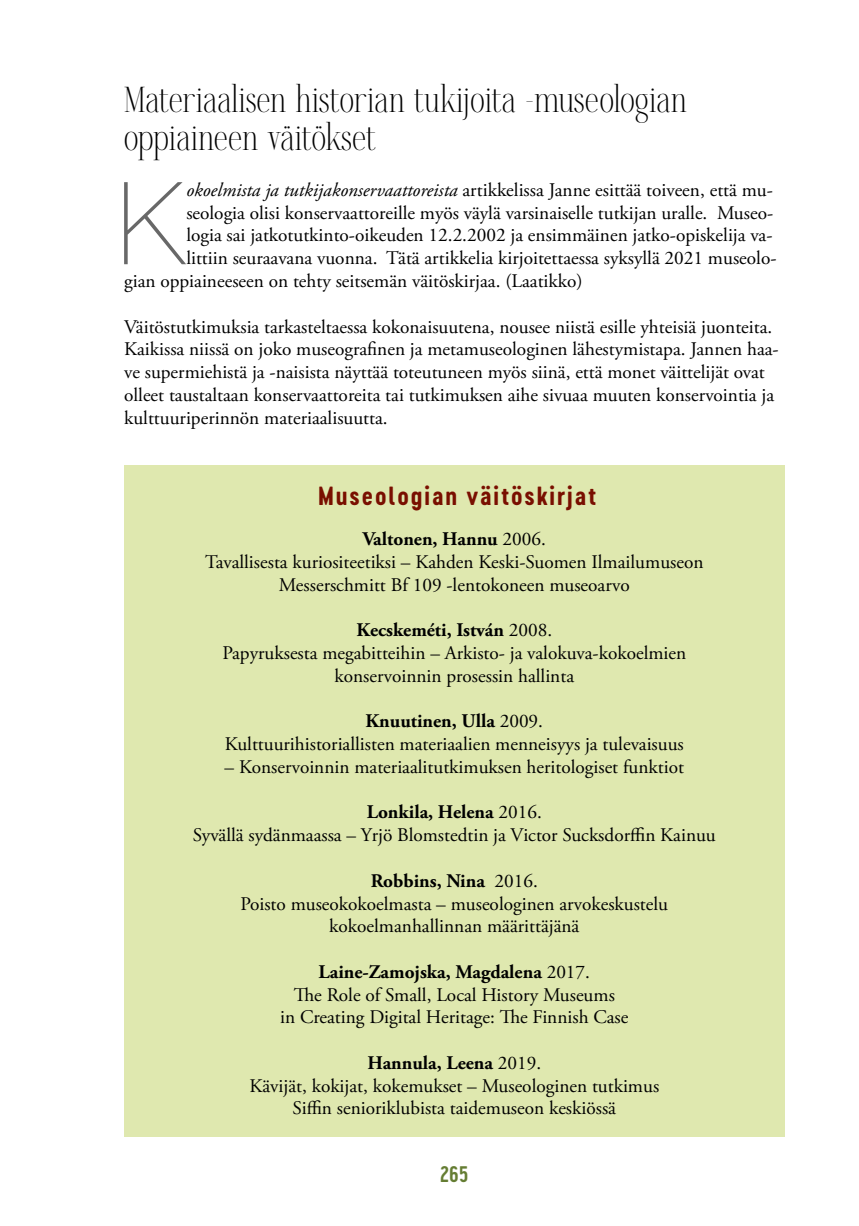
<style>
.page{position:relative;width:859px;height:1226px;background:#fff}
.page>*{position:absolute;margin:0;border:0;box-sizing:border-box;transform-origin:0 0}
.t1{font:114.62px "N Haas Grotesk DS Std 25 Th";color:#686868}
.t2{font:28px/38.5px "Fifty Fifty";letter-spacing:.02em;color:#000}
.t3{font:24.5px "Cervo Neue Bold Neue";letter-spacing:.08em;color:#790f00}
.t4{font:21px "Cervo Neue Semi Bold Neue";color:#657d33}
.t5{font:19.25px/22.8px "Adobe Garamond Pro";color:#000;text-align:center}
.s1{font-style:italic}
.s2{font-weight:700}
</style>
<div class="page">
<div style="left:124px;top:465px;width:660px;height:671px;background:#dfe8af"></div>
<h2 class="t2" style="left:124px;top:81px;width:564px">Materiaalisen historian tukijoita -museologian oppiaineen väitökset</h2>
<h1 class="t1" style="left:117px;top:160px;width:71px">K</h1>
<p class="t5" style="left:186px;top:179px;width:588px"><span class="s1">okoelmista ja tutkijakonservaattoreista</span> artikkelissa Janne esittää toiveen, että mu-</p>
<p class="t5" style="left:186px;top:202px;width:588px">seologia olisi konservaattoreille myös väylä varsinaiselle tutkijan uralle. Museo-</p>
<p class="t5" style="left:186px;top:225px;width:587px">logia sai jatkotutkinto-oikeuden 12.2.2002 ja ensimmäinen jatko-opiskelija va-</p>
<p class="t5" style="left:186px;top:247px;width:591px">littiin seuraavana vuonna. Tätä artikkelia kirjoitettaessa syksyllä 2021 museolo-</p>
<p class="t5" style="left:124px;top:270px;width:460px">gian oppiaineeseen on tehty seitsemän väitöskirjaa. (Laatikko)</p>
<p class="t5" style="left:124px;top:316px;width:656px;text-align:left">Väitöstutkimuksia tarkasteltaessa kokonaisuutena, nousee niistä esille yhteisiä juonteita.<br>Kaikissa niissä on joko museografinen ja metamuseologinen lähestymistapa. Jannen haa&shy;ve supermiehistä ja -naisista näyttää toteutuneen myös siinä, että monet väittelijät ovat olleet taustaltaan konservaattoreita tai tutkimuksen aihe sivuaa muuten konservointia ja kulttuuriperinnön materiaalisuutta.</p>
<p class="t3" style="left:318px;top:479px;width:279px">Museologian väitöskirjat</p>
<p class="t5" style="left:205px;top:528px;width:499px"><span class="s2">Valtonen, Hannu</span> 2006.<br>Tavallisesta kuriositeetiksi – Kahden Keski-Suomen Ilmailumuseon<br>Messerschmitt Bf 109 -lentokoneen museoarvo</p>
<p class="t5" style="left:222px;top:619px;width:465px"><span class="s2">Kecskeméti, István</span> 2008.<br>Papyruksesta megabitteihin – Arkisto- ja valokuva-kokoelmien konservoinnin prosessin hallinta</p>
<p class="t5" style="left:225px;top:710px;width:460px"><span class="s2">Knuutinen, Ulla</span> 2009.<br>Kulttuurihistoriallisten materiaalien menneisyys ja tulevaisuus</p>
<p class="t5" style="left:224px;top:756px;width:460px">– Konservoinnin materiaalitutkimuksen heritologiset funktiot</p>
<p class="t5" style="left:193px;top:801px;width:524px"><span class="s2">Lonkila, Helena</span> 2016.<br>Syvällä sydänmaassa – Yrjö Blomstedtin ja Victor Sucksdorffin Kainuu</p>
<p class="t5" style="left:240px;top:869px;width:429px"><span class="s2">Robbins, Nina</span> 2016.<br>Poisto museokokoelmasta – museologinen arvokeskustelu kokoelmanhallinnan määrittäjänä</p>
<p class="t5" style="left:280px;top:960px;width:349px"><span class="s2">Laine-Zamojska, Magdalena</span> 2017.<br>The Role of Small, Local History Museums<br>in Creating Digital Heritage: The Finnish Case</p>
<p class="t5" style="left:249px;top:1052px;width:411px"><span class="s2">Hannula, Leena</span> 2019.<br>Kävijät, kokijat, kokemukset – Museologinen tutkimus<br>Siffin senioriklubista taidemuseon keskiössä</p>
<p class="t4" style="left:440px;top:1160px;width:29px">265</p>
</div>
